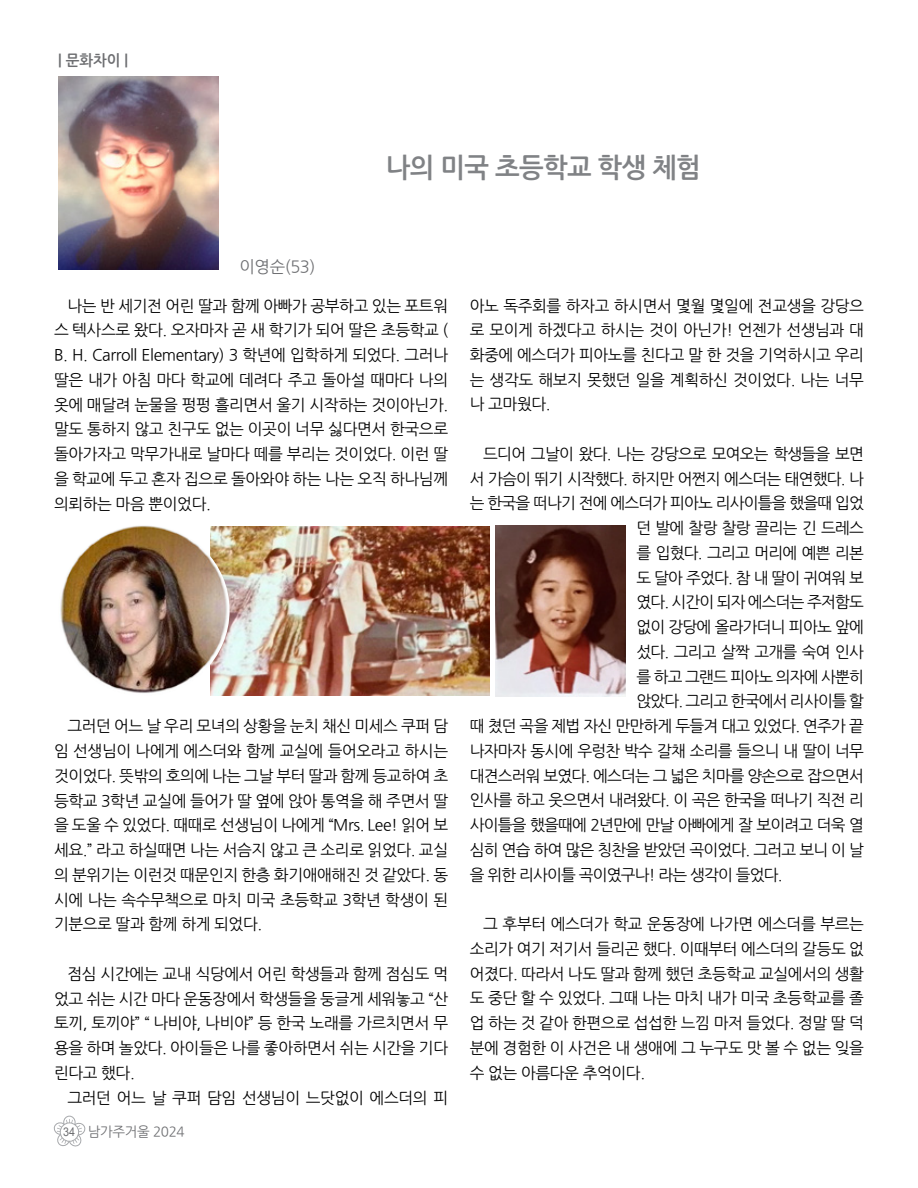
<style>
.page{position:relative;width:918px;height:1188px;background:#fff}
.page>*{position:absolute;margin:0;border:0;box-sizing:border-box;transform-origin:0 0}
.t1{font:27px "Nanum Gothic OTF Bold";letter-spacing:-.025em;color:#808285}
.t2{font:16.5px "Nanum Gothic OTF";color:#6d6e71}
.t3{font:15.75px/24.8px "Nanum Gothic OTF";letter-spacing:-.05em;color:#000;text-align:justify}
.t4{font:15.75px "Nanum Gothic OTF";letter-spacing:-.025em;color:#000}
.t5{font:15px "Nanum Gothic OTF Bold";color:#6d6e71}
.t6{font:13.5px "Nanum Gothic OTF";letter-spacing:-.025em;color:#6d6e71}
.s1{font-family:"Arial";font-size:12px}
</style>
<div class="page">
<div style="left:63px;top:1116px;width:12px;height:13px;border:1px solid #a7a9ac;border-radius:50%"></div>
<svg style="left:53px;top:1119px;width:33px;height:28px"></svg>
<div style="left:61px;top:1124px;width:17px;height:17px;background:#fff;border-radius:50%"></div>
<div style="left:60px;top:1123px;width:18px;height:18px;border:1px solid #fff;border-radius:50%"></div>
<div style="left:60px;top:1123px;width:19px;height:19px;border:1px solid #a7a9ac;border-radius:50%"></div>
<img style="left:58px;top:77px;width:161px;height:193px">
<img style="left:496px;top:525px;width:130px;height:172px">
<img style="left:211px;top:526px;width:279px;height:169px">
<img style="left:58px;top:525px;width:172px;height:171px;border-radius:86px">
<p class="t5" style="left:58px;top:53px;width:71px">| 문화차이 |</p>
<p class="t2" style="left:239px;top:258px;width:78px">이영순(53)</p>
<h1 class="t1" style="left:386px;top:154px;width:316px">나의 미국 초등학교 학생 체험</h1>
<p class="t3" style="left:54px;top:294px;width:396px;text-indent:13px">나는 반 세기전 어린 딸과 함께 아빠가 공부하고 있는 포트워 스 텍사스로 왔다. 오자마자 곧 새 학기가 되어 딸은 초등학교 ( B. H. Carroll Elementary) 3 학년에 입학하게 되었다. 그러나 딸은 내가 아침 마다 학교에 데려다 주고 돌아설 때마다 나의 옷에 매달려 눈물을 펑펑 흘리면서 울기 시작하는 것이아닌가. 말도 통하지 않고 친구도 없는 이곳이 너무 싫다면서 한국으로 돌아가자고 막무가내로 날마다 떼를 부리는 것이었다. 이런 딸 을 학교에 두고 혼자 집으로 돌아와야 하는 나는 오직 하나님께 의뢰하는 마음 뿐이었다.</p>
<p class="t3" style="left:54px;top:714px;width:396px;text-indent:13px">그러던 어느 날 우리 모녀의 상황을 눈치 채신 미세스 쿠퍼 담 임 선생님이 나에게 에스더와 함께 교실에 들어오라고 하시는 것이었다. 뜻밖의 호의에 나는 그날 부터 딸과 함께 등교하여 초 등학교 3학년 교실에 들어가 딸 옆에 앉아 통역을 해 주면서 딸 을 도울 수 있었다. 때때로 선생님이 나에게 “Mrs. Lee! 읽어 보 세요.” 라고 하실때면 나는 서슴지 않고 큰 소리로 읽었다. 교실 의 분위기는 이런것 때문인지 한층 화기애애해진 것 같았다. 동 시에 나는 속수무책으로 마치 미국 초등학교 3학년 학생이 된 기분으로 딸과 함께 하게 되었다.</p>
<p class="t3" style="left:54px;top:962px;width:396px;text-indent:13px">점심 시간에는 교내 식당에서 어린 학생들과 함께 점심도 먹 었고 쉬는 시간 마다 운동장에서 학생들을 둥글게 세워놓고 “산 토끼, 토끼야” “ 나비야, 나비야” 등 한국 노래를 가르치면서 무 용을 하며 놀았다. 아이들은 나를 좋아하면서 쉬는 시간을 기다 린다고 했다.</p>
<p class="t4" style="left:68px;top:1090px;width:382px">그러던 어느 날 쿠퍼 담임 선생님이 느닷없이 에스더의 피</p>
<p class="t6" style="left:63px;top:1126px;width:123px"><span class="s1">34</span> 남가주거울 2024</p>
<p class="t3" style="left:470px;top:293px;width:396px">아노 독주회를 하자고 하시면서 몇월 몇일에 전교생을 강당으 로 모이게 하겠다고 하시는 것이 아닌가! 언젠가 선생님과 대 화중에 에스더가 피아노를 친다고 말 한 것을 기억하시고 우리 는 생각도 해보지 못했던 일을 계획하신 것이었다. 나는 너무 나 고마웠다.</p>
<p class="t3" style="left:483px;top:442px;width:382px">드디어 그날이 왔다. 나는 강당으로 모여오는 학생들을 보면</p>
<p class="t3" style="left:470px;top:467px;width:396px">서 가슴이 뛰기 시작했다. 하지만 어쩐지 에스더는 태연했다. 나</p>
<p class="t3" style="left:470px;top:491px;width:396px">는 한국을 떠나기 전에 에스더가 피아노 리사이틀을 했을때 입었</p>
<p class="t3" style="left:636px;top:516px;width:229px">던 발에 찰랑 찰랑 끌리는 긴 드레스</p>
<p class="t3" style="left:636px;top:541px;width:229px">를 입혔다. 그리고 머리에 예쁜 리본</p>
<p class="t3" style="left:636px;top:566px;width:229px">도 달아 주었다. 참 내 딸이 귀여워 보</p>
<p class="t3" style="left:636px;top:590px;width:229px">였다. 시간이 되자 에스더는 주저함도</p>
<p class="t3" style="left:636px;top:615px;width:229px">없이 강당에 올라가더니 피아노 앞에</p>
<p class="t3" style="left:636px;top:640px;width:229px">섰다. 그리고 살짝 고개를 숙여 인사</p>
<p class="t3" style="left:636px;top:665px;width:229px">를 하고 그랜드 피아노 의자에 사뿐히</p>
<p class="t3" style="left:636px;top:689px;width:229px">앉았다. 그리고 한국에서 리사이틀 할</p>
<p class="t3" style="left:470px;top:714px;width:396px">때 쳤던 곡을 제법 자신 만만하게 두들겨 대고 있었다. 연주가 끝</p>
<p class="t3" style="left:470px;top:739px;width:396px">나자마자 동시에 우렁찬 박수 갈채 소리를 들으니 내 딸이 너무</p>
<p class="t3" style="left:470px;top:764px;width:396px">대견스러워 보였다. 에스더는 그 넓은 치마를 양손으로 잡으면서</p>
<p class="t3" style="left:470px;top:788px;width:396px">인사를 하고 웃으면서 내려왔다. 이 곡은 한국을 떠나기 직전 리</p>
<p class="t3" style="left:470px;top:813px;width:396px">사이틀을 했을때에 2년만에 만날 아빠에게 잘 보이려고 더욱 열</p>
<p class="t3" style="left:470px;top:838px;width:396px">심히 연습 하여 많은 칭찬을 받았던 곡이었다. 그러고 보니 이 날</p>
<p class="t3" style="left:470px;top:863px;width:314px">을 위한 리사이틀 곡이였구나! 라는 생각이 들었다.</p>
<p class="t3" style="left:470px;top:912px;width:396px;text-indent:13px">그 후부터 에스더가 학교 운동장에 나가면 에스더를 부르는 소리가 여기 저기서 들리곤 했다. 이때부터 에스더의 갈등도 없 어졌다. 따라서 나도 딸과 함께 했던 초등학교 교실에서의 생활 도 중단 할 수 있었다. 그때 나는 마치 내가 미국 초등학교를 졸 업 하는 것 같아 한편으로 섭섭한 느낌 마저 들었다. 정말 딸 덕 분에 경험한 이 사건은 내 생애에 그 누구도 맛 볼 수 없는 잊을 수 없는 아름다운 추억이다.</p>
</div>
